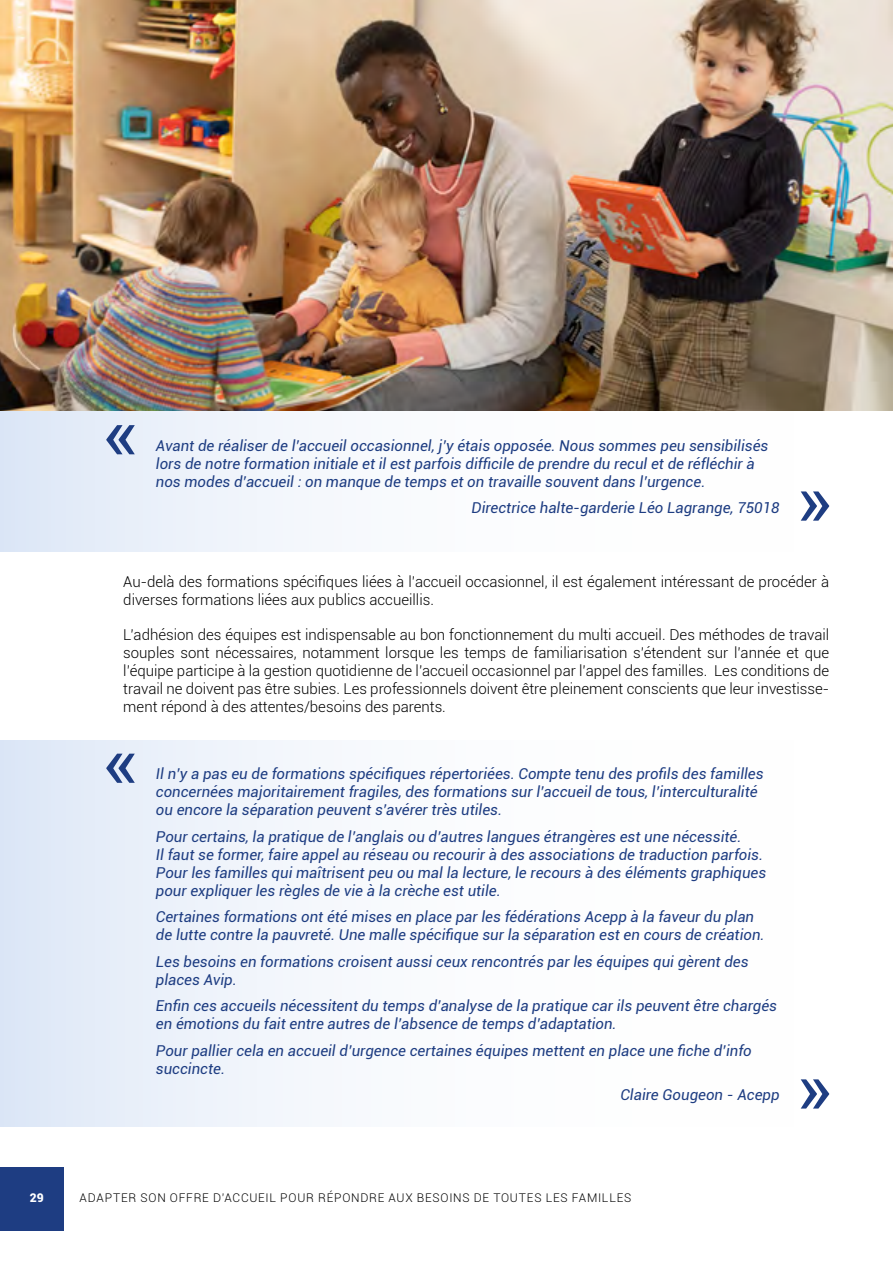
<style>
.page{position:relative;width:893px;height:1263px;background:#fff}
.page>*{position:absolute;margin:0;border:0;box-sizing:border-box;transform-origin:0 0}
.t1{font:italic 15px/18px "Roboto";color:#1e3d82}
.t2{font:300 15px/18px "Roboto";color:#000}
.t3{font:300 12px "Roboto";letter-spacing:.065em;color:#000}
.t4{font:900 12px "Roboto";color:#fff}
</style>
<div class="page">
<div style="left:0;top:1167px;width:64px;height:64px;background:#1e3d82"></div>
<div style="left:0;top:411px;width:893px;height:141px;background:linear-gradient(to right,#e5edf9,#fff)"></div>
<svg style="left:106px;top:425px;width:29px;height:29px"></svg>
<svg style="left:801px;top:491px;width:28px;height:30px"></svg>
<div style="left:0;top:740px;width:893px;height:387px;background:linear-gradient(to right,#e5edf9,#fff)"></div>
<svg style="left:106px;top:754px;width:29px;height:29px"></svg>
<svg style="left:801px;top:1079px;width:28px;height:29px"></svg>
<img style="left:0;top:0;width:893px;height:411px">
<p class="t1" style="left:156px;top:436px;width:614px">Avant de réaliser de l’accueil occasionnel, j’y étais opposée. Nous sommes peu sensibilisés lors de notre formation initiale et il est parfois difficile de prendre du recul et de réfléchir à nos modes d’accueil : on manque de temps et on travaille souvent dans l’urgence.</p>
<p class="t1" style="left:471px;top:498px;width:310px">Directrice halte-garderie Léo Lagrange, 75018</p>
<p class="t2" style="left:123px;top:572px;width:707px">Au-delà des formations spécifiques liées à l’accueil occasionnel, il est également intéressant de procéder à diverses formations liées aux publics accueillis.</p>
<p class="t2" style="left:123px;top:625px;width:707px;text-align:justify">L’adhésion des équipes est indispensable au bon fonctionnement du multi accueil. Des méthodes de travail souples sont nécessaires, notamment lorsque les temps de familiarisation s’étendent sur l’année et que l’équipe participe à la gestion quotidienne de l’accueil occasionnel par l’appel des familles. Les conditions de travail ne doivent pas être subies. Les professionnels doivent être pleinement conscients que leur investisse&shy;ment répond à des attentes/besoins des parents.</p>
<p class="t1" style="left:156px;top:764px;width:609px">Il n’y a pas eu de formations spécifiques répertoriées. Compte tenu des profils des familles concernées majoritairement fragiles, des formations sur l’accueil de tous, l’interculturalité ou encore la séparation peuvent s’avérer très utiles.</p>
<p class="t1" style="left:156px;top:827px;width:612px">Pour certains, la pratique de l’anglais ou d’autres langues étrangères est une nécessité.<br>Il faut se former, faire appel au réseau ou recourir à des associations de traduction parfois.<br>Pour les familles qui maîtrisent peu ou mal la lecture, le recours à des éléments graphiques pour expliquer les règles de vie à la crèche est utile.</p>
<p class="t1" style="left:156px;top:907px;width:610px">Certaines formations ont été mises en place par les fédérations Acepp à la faveur du plan de lutte contre la pauvreté. Une malle spécifique sur la séparation est en cours de création.</p>
<p class="t1" style="left:156px;top:952px;width:594px">Les besoins en formations croisent aussi ceux rencontrés par les équipes qui gèrent des places Avip.</p>
<p class="t1" style="left:156px;top:996px;width:623px">Enfin ces accueils nécessitent du temps d’analyse de la pratique car ils peuvent être chargés en émotions du fait entre autres de l’absence de temps d’adaptation.</p>
<p class="t1" style="left:156px;top:1041px;width:597px">Pour pallier cela en accueil d’urgence certaines équipes mettent en place une fiche d’info succincte.</p>
<p class="t1" style="left:620px;top:1085px;width:161px">Claire Gougeon - Acepp</p>
<p class="t4" style="left:30px;top:1189px;width:16px">29</p>
<p class="t3" style="left:80px;top:1189px;width:553px">ADAPTER SON OFFRE D’ACCUEIL POUR RÉPONDRE AUX BESOINS DE TOUTES LES FAMILLES</p>
</div>
